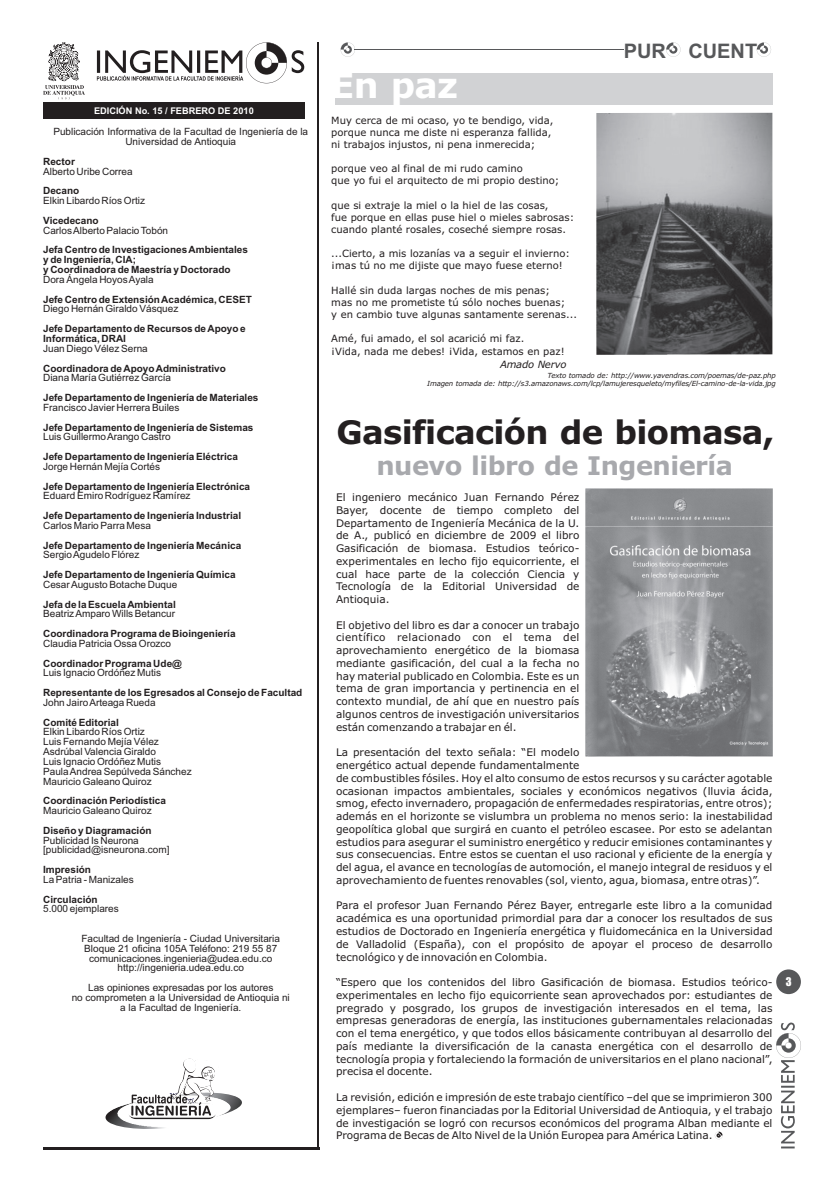
<style>
.page{position:relative;width:823px;height:1191px;background:#fff}
.page>*{position:absolute;margin:0;border:0;box-sizing:border-box;transform-origin:0 0}
.t1{font:700 35px "Verdana";color:#fff}
.t2{font:700 32.4px "Verdana";letter-spacing:-.02em;color:#231f20}
.t3{font:700 25.7px "Verdana";letter-spacing:-.02em;color:#a8a9ad}
.t4{font:700 20px "Arial";color:#57585a}
.t5{font:11px "Impact";color:#fff}
.t6{font:10.5px/12.8px "Verdana";color:#231f20;text-align:justify}
.t7{font:10px/9.8px "Arial";color:#231f20;text-align:center}
.t8{font:700 10px/9.8px "Arial";color:#231f20}
.t9{font:10px/12.2px "Verdana";color:#231f20}
.t10{font:italic 10px "Verdana";letter-spacing:-.02em;color:#231f20}
.t11{font:700 9.2px "Arial";color:#fff}
.t12{font:italic 7px/7.3px "Verdana";letter-spacing:-.02em;color:#231f20;text-align:right}
</style>
<div class="page">
<img style="left:596px;top:113px;width:176px;height:242px">
<svg style="left:776px;top:1022px;width:24px;height:126px"></svg>
<div style="left:775px;top:969px;width:25px;height:25px;background:#57585a;border-radius:50%"></div>
<div style="left:43px;top:102px;width:261px;height:16px;background:#231f20"></div>
<svg style="left:97px;top:42px;width:207px;height:41px"></svg>
<svg style="left:43px;top:43px;width:42px;height:56px"></svg>
<hr style="left:318px;top:43px;width:1px;height:1105px;background:#231f20">
<svg style="left:666px;top:42px;width:14px;height:15px"></svg>
<svg style="left:340px;top:42px;width:15px;height:15px"></svg>
<hr style="left:354px;top:49px;width:269px;height:1px;background:#57585a">
<hr style="left:43px;top:1147px;width:276px;height:2px;background:#231f20">
<img style="left:219px;top:1093px;width:23px;height:23px">
<img style="left:105px;top:1104px;width:92px;height:25px">
<svg style="left:127px;top:1058px;width:92px;height:61px"></svg>
<svg style="left:714px;top:1131px;width:8px;height:8px"></svg>
<div style="left:334px;top:73px;width:438px;height:32px;background:#d1d2d4"></div>
<svg style="left:756px;top:42px;width:14px;height:15px"></svg>
<img style="left:585px;top:488px;width:187px;height:268px">
<p class="t11" style="left:94px;top:108px;width:161px">EDICIÓN No. 15 / FEBRERO DE 2010</p>
<p class="t7" style="left:53px;top:128px;width:256px">Publicación Informativa de la Facultad de Ingeniería de la<br>Universidad de Antioquia</p>
<p class="t8" style="left:43px;top:157px;width:33px">Rector</p>
<p class="t7" style="left:43px;top:167px;width:91px">Alberto Uribe Correa</p>
<p class="t8" style="left:43px;top:187px;width:38px">Decano</p>
<p class="t7" style="left:43px;top:197px;width:103px">Elkin Libardo Ríos Ortiz</p>
<p class="t8" style="left:43px;top:216px;width:57px">Vicedecano</p>
<p class="t7" style="left:43px;top:226px;width:126px">Carlos Alberto Palacio Tobón</p>
<p class="t8" style="left:43px;top:246px;width:206px">Jefa Centro de Investigaciones Ambientales y de Ingeniería, CIA;<br>y Coordinadora de Maestría y Doctorado</p>
<p class="t7" style="left:43px;top:275px;width:112px">Dora Ángela Hoyos Ayala</p>
<p class="t8" style="left:43px;top:295px;width:210px">Jefe Centro de Extensión Académica, CESET</p>
<p class="t7" style="left:43px;top:305px;width:137px">Diego Hernán Giraldo Vásquez</p>
<p class="t8" style="left:43px;top:325px;width:204px">Jefe Departamento de Recursos de Apoyo e<br>Informática, DRAI</p>
<p class="t7" style="left:43px;top:344px;width:106px">Juan Diego Vélez Serna</p>
<p class="t8" style="left:43px;top:364px;width:184px">Coordinadora de Apoyo Administrativo</p>
<p class="t7" style="left:43px;top:374px;width:129px">Diana María Gutiérrez García</p>
<p class="t8" style="left:43px;top:393px;width:217px">Jefe Departamento de Ingeniería de Materiales</p>
<p class="t7" style="left:43px;top:403px;width:138px">Francisco Javier Herrera Builes</p>
<p class="t8" style="left:43px;top:423px;width:212px">Jefe Departamento de Ingeniería de Sistemas</p>
<p class="t7" style="left:43px;top:433px;width:129px">Luis Guillermo Arango Castro</p>
<p class="t8" style="left:43px;top:452px;width:196px">Jefe Departamento de Ingeniería Eléctrica</p>
<p class="t7" style="left:43px;top:462px;width:118px">Jorge Hernán Mejía Cortés</p>
<p class="t8" style="left:43px;top:482px;width:208px">Jefe Departamento de Ingeniería Electrónica</p>
<p class="t7" style="left:43px;top:492px;width:149px">Eduard Emiro Rodríguez Ramírez</p>
<p class="t8" style="left:43px;top:511px;width:199px">Jefe Departamento de Ingeniería Industrial</p>
<p class="t7" style="left:43px;top:521px;width:109px">Carlos Mario Parra Mesa</p>
<p class="t8" style="left:43px;top:541px;width:199px">Jefe Departamento de Ingeniería Mecánica</p>
<p class="t7" style="left:43px;top:551px;width:98px">Sergio Agudelo Flórez</p>
<p class="t8" style="left:43px;top:570px;width:194px">Jefe Departamento de Ingeniería Química</p>
<p class="t7" style="left:43px;top:580px;width:135px">Cesar Augusto Botache Duque</p>
<p class="t8" style="left:43px;top:600px;width:134px">Jefa de la Escuela Ambiental</p>
<p class="t7" style="left:43px;top:610px;width:133px">Beatriz Amparo Wills Betancur</p>
<p class="t8" style="left:43px;top:629px;width:194px">Coordinadora Programa de Bioingeniería</p>
<p class="t7" style="left:43px;top:639px;width:129px">Claudia Patricia Ossa Orozco</p>
<p class="t8" style="left:43px;top:659px;width:140px">Coordinador Programa Ude@</p>
<p class="t7" style="left:43px;top:669px;width:119px">Luis Ignacio Ordóñez Mutis</p>
<p class="t8" style="left:43px;top:688px;width:260px">Representante de los Egresados al Consejo de Facultad</p>
<p class="t7" style="left:43px;top:698px;width:114px">John Jairo Arteaga Rueda</p>
<p class="t8" style="left:43px;top:718px;width:77px">Comité Editorial</p>
<p class="t7" style="left:43px;top:728px;width:150px;text-align:left">Elkin Libardo Ríos Ortiz<br>Luis Fernando Mejía Vélez<br>Asdrúbal Valencia Giraldo<br>Luis Ignacio Ordóñez Mutis<br>Paula Andrea Sepúlveda Sánchez<br>Mauricio Galeano Quiroz</p>
<p class="t8" style="left:43px;top:796px;width:124px">Coordinación Periodística</p>
<p class="t7" style="left:43px;top:806px;width:110px">Mauricio Galeano Quiroz</p>
<p class="t8" style="left:43px;top:826px;width:110px">Diseño y Diagramación</p>
<p class="t7" style="left:43px;top:836px;width:128px;text-align:left">Publicidad Is Neurona [publicidad@isneurona.com]</p>
<p class="t8" style="left:43px;top:865px;width:49px">Impresión</p>
<p class="t7" style="left:43px;top:875px;width:92px">La Patria - Manizales</p>
<p class="t8" style="left:43px;top:895px;width:56px">Circulación</p>
<p class="t7" style="left:43px;top:905px;width:77px">5.000 ejemplares</p>
<p class="t7" style="left:81px;top:934px;width:200px">Facultad de Ingeniería - Ciudad Universitaria Bloque 21 oficina 105A Teléfono: 219 55 87 comunicaciones.ingenieria@udea.edu.co http://ingenieria.udea.edu.co</p>
<p class="t7" style="left:72px;top:983px;width:219px">Las opiniones expresadas por los autores<br>no comprometen a la Universidad de Antioquia ni a la Facultad de Ingeniería.</p>
<h1 class="t1" style="left:330px;top:71px;width:129px">En paz</h1>
<h3 class="t4" style="left:623px;top:43px;width:135px">PUR CUENT</h3>
<p class="t9" style="left:331px;top:115px;width:223px">Muy cerca de mi ocaso, yo te bendigo, vida, porque nunca me diste ni esperanza fallida, ni trabajos injustos, ni pena inmerecida;</p>
<p class="t9" style="left:331px;top:163px;width:229px">porque veo al final de mi rudo camino<br>que yo fui el arquitecto de mi propio destino;</p>
<p class="t9" style="left:331px;top:200px;width:244px">que si extraje la miel o la hiel de las cosas,<br>fue porque en ellas puse hiel o mieles sabrosas: cuando planté rosales, coseché siempre rosas.</p>
<p class="t9" style="left:331px;top:248px;width:240px">...Cierto, a mis lozanías va a seguir el invierno: ¡mas tú no me dijiste que mayo fuese eterno!</p>
<p class="t9" style="left:331px;top:285px;width:247px">Hallé sin duda largas noches de mis penas;<br>mas no me prometiste tú sólo noches buenas;<br>y en cambio tuve algunas santamente serenas...</p>
<p class="t9" style="left:331px;top:333px;width:235px">Amé, fui amado, el sol acarició mi faz.<br>¡Vida, nada me debes! ¡Vida, estamos en paz!</p>
<p class="t12" style="left:427px;top:373px;width:350px">Texto tomado de: http://www.yavendras.com/poemas/de-paz.php<br>Imagen tomada de: http://s3.amazonaws.com/lcp/lamujeresqueleto/myfiles/El-camino-de-la-vida.jpg</p>
<p class="t10" style="left:500px;top:360px;width:68px">Amado Nervo</p>
<h2 class="t2" style="left:336px;top:419px;width:439px">Gasificación de biomasa,</h2>
<h3 class="t3" style="left:376px;top:455px;width:358px">nuevo libro de Ingeniería</h3>
<p class="t6" style="left:336px;top:491px;width:245px">El ingeniero mecánico Juan Fernando Pérez Bayer, docente de tiempo completo del Departamento de Ingeniería Mecánica de la U. de A., publicó en diciembre de 2009 el libro Gasificación de biomasa. Estudios teórico&shy;experimentales en lecho fijo equicorriente, el cual hace parte de la colección Ciencia y Tecnología de la Editorial Universidad de Antioquia.</p>
<p class="t6" style="left:336px;top:619px;width:245px">El objetivo del libro es dar a conocer un trabajo científico relacionado con el tema del aprovechamiento energético de la biomasa mediante gasificación, del cual a la fecha no hay material publicado en Colombia. Este es un tema de gran importancia y pertinencia en el contexto mundial, de ahí que en nuestro país algunos centros de investigación universitarios están comenzando a trabajar en él.</p>
<p class="t6" style="left:336px;top:747px;width:438px;text-align:left">La presentación del texto señala: “El modelo<br>energético actual depende fundamentalmente<br>de combustibles fósiles. Hoy el alto consumo de estos recursos y su carácter agotable ocasionan impactos ambientales, sociales y económicos negativos (lluvia ácida, smog, efecto invernadero, propagación de enfermedades respiratorias, entre otros); además en el horizonte se vislumbra un problema no menos serio: la inestabilidad geopolítica global que surgirá en cuanto el petróleo escasee. Por esto se adelantan estudios para asegurar el suministro energético y reducir emisiones contaminantes y sus consecuencias. Entre estos se cuentan el uso racional y eficiente de la energía y del agua, el avance en tecnologías de automoción, el manejo integral de residuos y el aprovechamiento de fuentes renovables (sol, viento, agua, biomasa, entre otras)”.</p>
<p class="t6" style="left:336px;top:900px;width:438px">Para el profesor Juan Fernando Pérez Bayer, entregarle este libro a la comunidad académica es una oportunidad primordial para dar a conocer los resultados de sus estudios de Doctorado en Ingeniería energética y fluidomecánica en la Universidad de Valladolid (España), con el propósito de apoyar el proceso de desarrollo tecnológico y de innovación en Colombia.</p>
<p class="t6" style="left:336px;top:976px;width:437px">“Espero que los contenidos del libro Gasificación de biomasa. Estudios teórico&shy;experimentales en lecho fijo equicorriente sean aprovechados por: estudiantes de pregrado y posgrado, los grupos de investigación interesados en el tema, las empresas generadoras de energía, las instituciones gubernamentales relacionadas con el tema energético, y que todos ellos básicamente contribuyan al desarrollo del país mediante la diversificación de la canasta energética con el desarrollo de tecnología propia y fortaleciendo la formación de universitarios en el plano nacional”, precisa el docente.</p>
<p class="t6" style="left:336px;top:1091px;width:438px">La revisión, edición e impresión de este trabajo científico –del que se imprimieron 300 ejemplares– fueron financiadas por la Editorial Universidad de Antioquia, y el trabajo de investigación se logró con recursos económicos del programa Alban mediante el Programa de Becas de Alto Nivel de la Unión Europea para América Latina.</p>
<p class="t5" style="left:785px;top:977px;width:7px">3</p>
</div>
